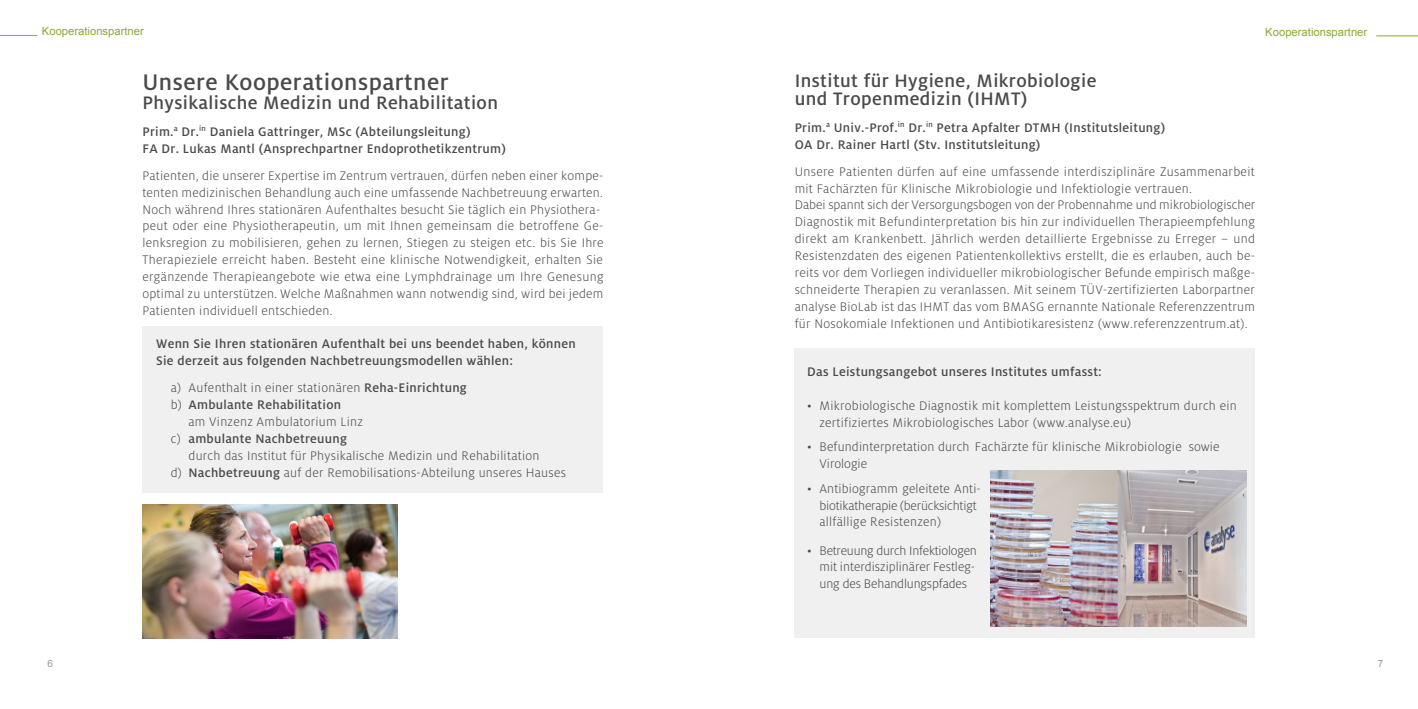
<style>
.page{position:relative;width:1418px;height:709px;background:#fff}
.page>*{position:absolute;margin:0;border:0;box-sizing:border-box;transform-origin:0 0}
.t1{font:500 25px "Milo OT";letter-spacing:.02em;color:#4a4a49}
.t2{font:500 20px/18.1px "Milo OT";letter-spacing:.02em;color:#4a4a49}
.t3{font:300 13.75px/16.9px "Milo OT";letter-spacing:.02em;color:#4a4a49}
.t4{font:500 13.75px/16.9px "Milo OT";letter-spacing:.02em;color:#4a4a49}
.t5{font:300 13.75px/16.9px "Milo OT";letter-spacing:-.01em;color:#4a4a49}
.t6{font:11.25px "Arial";color:#8aaa32}
.t7{font:10px "Arial";color:#9d9b91}
.s1{font-weight:500}
.s2{font-weight:300}
</style>
<div class="page">
<div style="left:794px;top:348px;width:460px;height:290px;background:#f0f0f0"></div>
<div style="left:142px;top:326px;width:461px;height:167px;background:#f0f0f0"></div>
<hr style="left:0;top:35px;width:37px;height:1px;background:#8aaa32">
<hr style="left:1376px;top:35px;width:41px;height:1px;background:#8aaa32">
<img style="left:143px;top:504px;width:255px;height:134px">
<img style="left:990px;top:470px;width:255px;height:156px">
<p class="t6" style="left:42px;top:24px;width:103px">Kooperationspartner</p>
<h1 class="t1" style="left:142px;top:69px;width:308px">Unsere Kooperationspartner</h1>
<h2 class="t2" style="left:142px;top:94px;width:357px">Physikalische Medizin und Rehabilitation</h2>
<p class="t4" style="left:142px;top:123px;width:365px">Prim.<sup>a</sup> Dr.<sup>in</sup> Daniela Gattringer, MSc (Abteilungsleitung)<br>FA Dr. Lukas Mantl (Ansprechpartner Endoprothetikzentrum)</p>
<p class="t3" style="left:142px;top:167px;width:463px">Patienten, die unserer Expertise im Zentrum vertrauen, dürfen neben einer kompe&shy;tenten medizinischen Behandlung auch eine umfassende Nachbetreuung erwarten.<br>Noch während Ihres stationären Aufenthaltes besucht Sie täglich ein Physiothera&shy;peut oder eine Physiotherapeutin, um mit Ihnen gemeinsam die betroffene Ge&shy;lenksregion zu mobilisieren, gehen zu lernen, Stiegen zu steigen etc. bis Sie Ihre Therapieziele erreicht haben. Besteht eine klinische Notwendigkeit, erhalten Sie ergänzende Therapieangebote wie etwa eine Lymphdrainage um Ihre Genesung optimal zu unterstützen. Welche Maßnahmen wann notwendig sind, wird bei jedem Patienten individuell entschieden.</p>
<p class="t4" style="left:156px;top:335px;width:421px">Wenn Sie Ihren stationären Aufenthalt bei uns beendet haben, können<br>Sie derzeit aus folgenden Nachbetreuungsmodellen wählen:</p>
<p class="t3" style="left:171px;top:380px;width:298px">a) Aufenthalt in einer stationären <span class="s1">Reha-Einrichtung</span></p>
<p class="t4" style="left:171px;top:396px;width:172px"><span class="s2">b)</span> Ambulante Rehabilitation</p>
<p class="t3" style="left:188px;top:413px;width:176px">am Vinzenz Ambulatorium Linz</p>
<p class="t4" style="left:171px;top:430px;width:178px"><span class="s2">c)</span> ambulante Nachbetreuung</p>
<p class="t3" style="left:188px;top:447px;width:352px">durch das Institut für Physikalische Medizin und Rehabilitation</p>
<p class="t3" style="left:171px;top:464px;width:397px">d) <span class="s1">Nachbetreuung</span> auf der Remobilisations-Abteilung unseres Hauses</p>
<p class="t6" style="left:1265px;top:25px;width:103px">Kooperationspartner</p>
<h2 class="t2" style="left:794px;top:72px;width:303px">Institut für Hygiene, Mikrobiologie und Tropenmedizin (IHMT)</h2>
<p class="t4" style="left:794px;top:119px;width:372px">Prim.<sup>a</sup> Univ.-Prof.<sup>in</sup> Dr.<sup>in</sup> Petra Apfalter DTMH (Institutsleitung)<br>OA Dr. Rainer Hartl (Stv. Institutsleitung)</p>
<p class="t3" style="left:794px;top:163px;width:462px">Unsere Patienten dürfen auf eine umfassende interdisziplinäre Zusammenarbeit mit Fachärzten für Klinische Mikrobiologie und Infektiologie vertrauen.<br>Dabei spannt sich der Versorgungsbogen von der Probennahme und mikrobiologischer Diagnostik mit Befundinterpretation bis hin zur individuellen Therapieempfehlung direkt am Krankenbett. Jährlich werden detaillierte Ergebnisse zu Erreger – und Resistenzdaten des eigenen Patientenkollektivs erstellt, die es erlauben, auch be&shy;reits vor dem Vorliegen individueller mikrobiologischer Befunde empirisch maßge&shy;schneiderte Therapien zu veranlassen. Mit seinem TÜV-zertifizierten Laborpartner analyse BioLab ist das IHMT das vom BMASG ernannte Nationale Referenzzentrum für Nosokomiale Infektionen und Antibiotikaresistenz (www.referenzzentrum.at).</p>
<p class="t4" style="left:807px;top:363px;width:296px">Das Leistungsangebot unseres Institutes umfasst:</p>
<p class="t3" style="left:819px;top:397px;width:419px;text-indent:-12px">• Mikrobiologische Diagnostik mit komplettem Leistungsspektrum durch ein zertifiziertes Mikrobiologisches Labor (www.analyse.eu)</p>
<p class="t3" style="left:819px;top:439px;width:401px;text-indent:-12px">• Befundinterpretation durch Fachärzte für klinische Mikrobiologie sowie<br>Virologie</p>
<p class="t3" style="left:819px;top:480px;width:163px;text-indent:-12px">• Antibiogramm geleitete Anti&shy;biotikatherapie (berücksichtigt allfällige Resistenzen)</p>
<p class="t5" style="left:819px;top:542px;width:159px;text-indent:-12px">• Betreuung durch Infektiologen mit interdisziplinärer Festleg&shy;ung des Behandlungspfades</p>
<p class="t7" style="left:48px;top:656px;width:7px">6</p>
<p class="t7" style="left:1377px;top:656px;width:7px">7</p>
</div>
